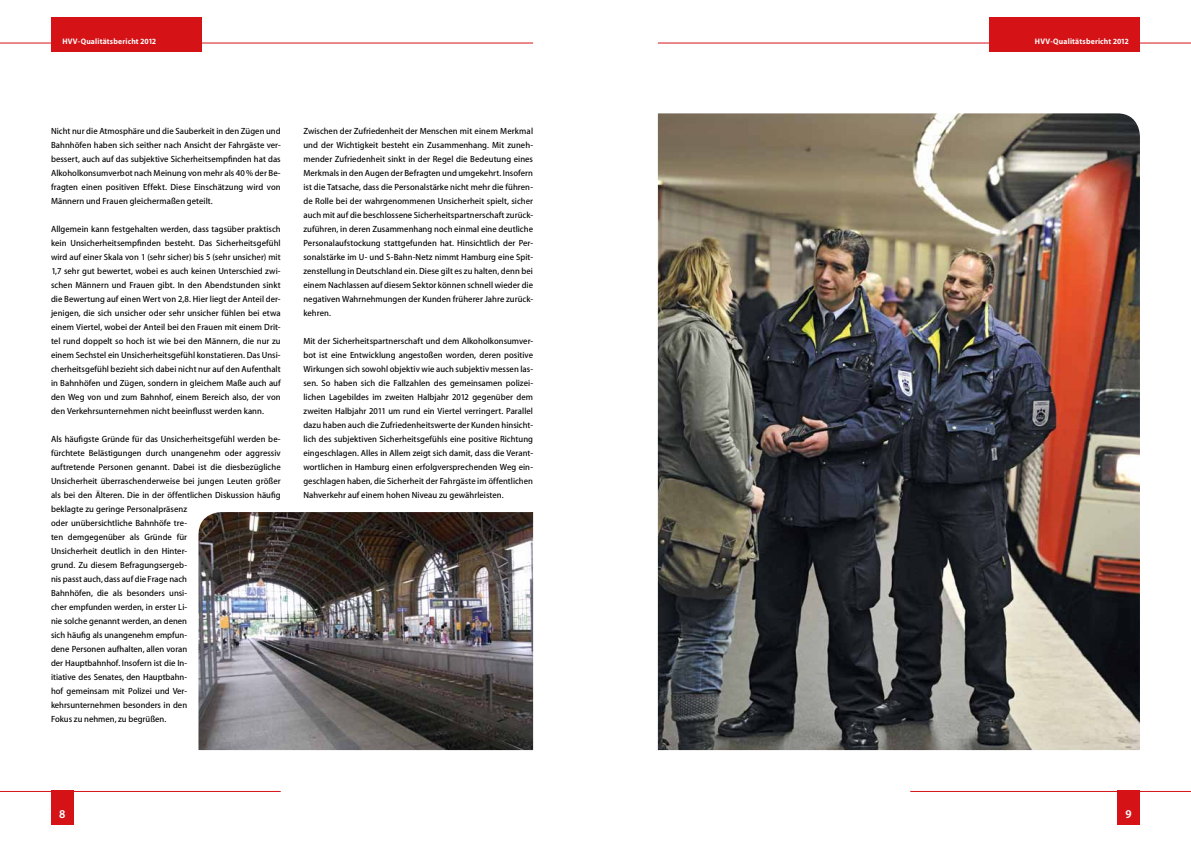
<style>
.page{position:relative;width:1191px;height:842px;background:#fff}
.page>*{position:absolute;margin:0;border:0;box-sizing:border-box;transform-origin:0 0}
.t1{font:12px "Myriad MM";color:#fff}
.t2{font:9px/14px "Myriad MM Light Ziff";letter-spacing:.005em;color:#000;text-align:justify}
.t3{font:500 8px "Myriad MM";letter-spacing:.025em;color:#fff}
</style>
<div class="page">
<hr style="left:658px;top:43px;width:533px;height:1px;background:#d51317">
<div style="left:989px;top:17px;width:151px;height:34px;background:#d51317"></div>
<hr style="left:0;top:43px;width:533px;height:1px;background:#d51317">
<div style="left:51px;top:17px;width:150px;height:34px;background:#d51317"></div>
<hr style="left:0;top:791px;width:281px;height:1px;background:#d51317">
<hr style="left:910px;top:791px;width:281px;height:1px;background:#d51317">
<div style="left:51px;top:791px;width:23px;height:34px;background:#d51317"></div>
<div style="left:1117px;top:791px;width:23px;height:34px;background:#d51317"></div>
<img style="left:658px;top:113px;width:482px;height:637px">
<img style="left:198px;top:512px;width:335px;height:238px">
<p class="t3" style="left:62px;top:37px;width:95px">HVV-Qualitätsbericht 2012</p>
<p class="t3" style="left:1035px;top:37px;width:95px">HVV-Qualitätsbericht 2012</p>
<p class="t2" style="left:51px;top:124px;width:231px">Nicht nur die Atmosphäre und die Sauberkeit in den Zügen und Bahnhöfen haben sich seither nach Ansicht der Fahrgäste ver&shy;bessert, auch auf das subjektive Sicherheitsempfinden hat das Alkoholkonsumverbot nach Meinung von mehr als 40% der Be&shy;fragten einen positiven Effekt. Diese Einschätzung wird von Männern und Frauen gleichermaßen geteilt.</p>
<p class="t2" style="left:51px;top:222px;width:231px">Allgemein kann festgehalten werden, dass tagsüber praktisch kein Unsicherheitsempfinden besteht. Das Sicherheitsgefühl wird auf einer Skala von 1 (sehr sicher) bis 5 (sehr unsicher) mit 1,7 sehr gut bewertet, wobei es auch keinen Unterschied zwi&shy;schen Männern und Frauen gibt. In den Abendstunden sinkt die Bewertung auf einen Wert von 2,8. Hier liegt der Anteil der&shy;jenigen, die sich unsicher oder sehr unsicher fühlen bei etwa einem Viertel, wobei der Anteil bei den Frauen mit einem Drit&shy;tel rund doppelt so hoch ist wie bei den Männern, die nur zu einem Sechstel ein Unsicherheitsgefühl konstatieren. Das Unsi&shy;cherheitsgefühl bezieht sich dabei nicht nur auf den Aufenthalt in Bahnhöfen und Zügen, sondern in gleichem Maße auch auf den Weg von und zum Bahnhof, einem Bereich also, der von den Verkehrsunternehmen nicht beeinflusst werden kann.</p>
<p class="t2" style="left:51px;top:432px;width:231px;text-align:left">Als häufigste Gründe für das Unsicherheitsgefühl werden be&shy;fürchtete Belästigungen durch unangenehm oder aggressiv auftretende Personen genannt. Dabei ist die diesbezügliche Unsicherheit überraschenderweise bei jungen Leuten größer als bei den Älteren. Die in der öffentlichen Diskussion häufig beklagte zu geringe Personalpräsenz<br>oder unübersichtliche Bahnhöfe tre-<br>ten demgegenüber als Gründe für<br>Unsicherheit deutlich in den Hinter-<br>grund. Zu diesem Befragungsergeb-<br>nis passt auch, dass auf die Frage nach<br>Bahnhöfen, die als besonders unsi-<br>cher empfunden werden, in erster Li-<br>nie solche genannt werden, an denen<br>sich häufig als unangenehm empfun-<br>dene Personen aufhalten, allen voran<br>der Hauptbahnhof. Insofern ist die In-<br>itiative des Senates, den Hauptbahn-<br>hof gemeinsam mit Polizei und Ver-<br>kehrsunternehmen besonders in den<br>Fokus zu nehmen, zu begrüßen.</p>
<p class="t2" style="left:303px;top:125px;width:231px">Zwischen der Zufriedenheit der Menschen mit einem Merkmal und der Wichtigkeit besteht ein Zusammenhang. Mit zuneh&shy;mender Zufriedenheit sinkt in der Regel die Bedeutung eines Merkmals in den Augen der Befragten und umgekehrt. Insofern ist die Tatsache, dass die Personalstärke nicht mehr die führen&shy;de Rolle bei der wahrgenommenen Unsicherheit spielt, sicher auch mit auf die beschlossene Sicherheitspartnerschaft zurück&shy;zuführen, in deren Zusammenhang noch einmal eine deutliche Personalaufstockung stattgefunden hat. Hinsichtlich der Per&shy;sonalstärke im U- und S-Bahn-Netz nimmt Hamburg eine Spit&shy;zenstellung in Deutschland ein. Diese gilt es zu halten, denn bei einem Nachlassen auf diesem Sektor können schnell wieder die negativen Wahrnehmungen der Kunden früherer Jahre zurück&shy;kehren.</p>
<p class="t2" style="left:303px;top:335px;width:231px">Mit der Sicherheitspartnerschaft und dem Alkoholkonsumver&shy;bot ist eine Entwicklung angestoßen worden, deren positive Wirkungen sich sowohl objektiv wie auch subjektiv messen las&shy;sen. So haben sich die Fallzahlen des gemeinsamen polizei&shy;lichen Lagebildes im zweiten Halbjahr 2012 gegenüber dem zweiten Halbjahr 2011 um rund ein Viertel verringert. Parallel dazu haben auch die Zufriedenheitswerte der Kunden hinsicht&shy;lich des subjektiven Sicherheitsgefühls eine positive Richtung eingeschlagen. Alles in Allem zeigt sich damit, dass die Verant&shy;wortlichen in Hamburg einen erfolgversprechenden Weg ein&shy;geschlagen haben, die Sicherheit der Fahrgäste im öffentlichen Nahverkehr auf einem hohen Niveau zu gewährleisten.</p>
<h1 class="t1" style="left:59px;top:808px;width:8px">8</h1>
<h1 class="t1" style="left:1125px;top:808px;width:8px">9</h1>
</div>
